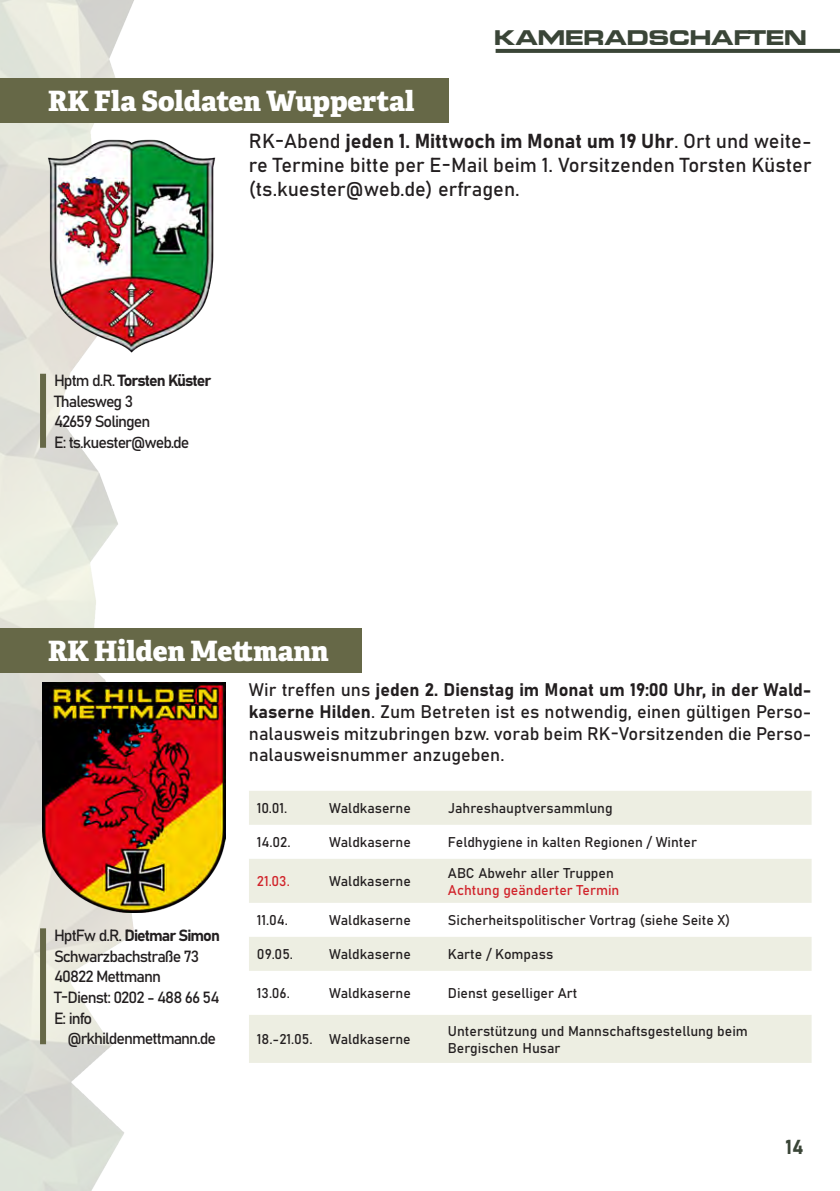
<style>
.page{position:relative;width:840px;height:1191px;background:#fff}
.page>*{position:absolute;margin:0;border:0;box-sizing:border-box;transform-origin:0 0}
.t1{font:800 28px "Adelle";color:#fff}
.t2{font:22px "Modern Warfare";letter-spacing:-.06em;color:#3a4537}
.t3{font:20px/24px "Bahnschrift";color:#231f20;text-align:justify}
.t4{font:700 20px "Bahnschrift Static";color:#3a4537}
.t5{font:18px/21.6px "Bahnschrift";color:#231f20;text-align:justify}
.t6{font:16px "Bahnschrift";letter-spacing:-.06em;color:#231f20}
.t7{font:700 16px "Bahnschrift Static";letter-spacing:-.06em;color:#231f20}
.t8{font:14px "Bahnschrift";color:#231f20}
.t9{font:14px/16.8px "Bahnschrift";color:#d1232a}
.s1{font-family:"Bahnschrift Static";font-weight:700}
.s2{font-family:"Bahnschrift";font-weight:400}
.s3{color:#231f20}
</style>
<div class="page">
<svg style="left:495px;top:49px;width:344px;height:4px"></svg>
<img style="left:0;top:0;width:135px;height:1191px">
<img style="left:40px;top:132px;width:176px;height:226px">
<div style="left:40px;top:374px;width:6px;height:74px;background:#666847"></div>
<div style="left:0;top:78px;width:448px;height:44px;background:#666847"></div>
<img style="left:43px;top:682px;width:182px;height:230px">
<div style="left:40px;top:928px;width:6px;height:116px;background:#666847"></div>
<div style="left:0;top:628px;width:361px;height:44px;background:#666847"></div>
<svg style="left:249px;top:791px;width:562px;height:272px;fill:#edeee2"></svg>
<p class="t1" style="left:48px;top:82px;width:367px">RK Fla Soldaten Wuppertal</p>
<h2 class="t2" style="left:493px;top:25px;width:315px">KAMERADSCHAFTEN</h2>
<p class="t3" style="left:249px;top:127px;width:564px">RK-Abend <span class="s1">jeden 1. Mittwoch im Monat um 19 Uhr</span>. Ort und weite&shy;re Termine bitte per E-Mail beim 1. Vorsitzenden Torsten Küster (ts.kuester@web.de) erfragen.</p>
<p class="t7" style="left:54px;top:370px;width:158px"><span class="s2">Hptm d.R.</span> Torsten Küster</p>
<p class="t6" style="left:54px;top:389px;width:81px">Thalesweg 3</p>
<p class="t6" style="left:54px;top:409px;width:98px">42659 Solingen</p>
<p class="t6" style="left:54px;top:430px;width:137px">E: ts.kuester@web.de</p>
<p class="t1" style="left:48px;top:632px;width:282px">RK Hilden Mettmann</p>
<p class="t5" style="left:249px;top:678px;width:563px">Wir treffen uns <span class="s1">jeden 2. Dienstag im Monat um 19:00 Uhr, in der Wald&shy;kaserne Hilden</span>. Zum Betreten ist es notwendig, einen gültigen Perso&shy;nalausweis mitzubringen bzw. vorab beim RK-Vorsitzenden die Perso&shy;nalausweisnummer anzugeben.</p>
<p class="t8" style="left:257px;top:798px;width:32px">10.01.</p>
<p class="t8" style="left:329px;top:798px;width:83px">Waldkaserne</p>
<p class="t8" style="left:448px;top:798px;width:166px">Jahreshauptversammlung</p>
<p class="t8" style="left:257px;top:832px;width:35px">14.02.</p>
<p class="t8" style="left:329px;top:832px;width:83px">Waldkaserne</p>
<p class="t8" style="left:447px;top:832px;width:250px">Feldhygiene in kalten Regionen / Winter</p>
<p class="t9" style="left:257px;top:872px;width:34px">21.03.</p>
<p class="t8" style="left:329px;top:871px;width:83px">Waldkaserne</p>
<p class="t9" style="left:447px;top:863px;width:173px"><span class="s3">ABC Abwehr aller Truppen<br></span>Achtung geänderter Termin</p>
<p class="t8" style="left:257px;top:910px;width:32px">11.04.</p>
<p class="t8" style="left:329px;top:910px;width:83px">Waldkaserne</p>
<p class="t8" style="left:447px;top:910px;width:284px">Sicherheitspolitischer Vortrag (siehe Seite X)</p>
<p class="t8" style="left:257px;top:944px;width:38px">09.05.</p>
<p class="t8" style="left:329px;top:944px;width:83px">Waldkaserne</p>
<p class="t8" style="left:447px;top:944px;width:107px">Karte / Kompass</p>
<p class="t8" style="left:257px;top:983px;width:34px">13.06.</p>
<p class="t8" style="left:329px;top:983px;width:83px">Waldkaserne</p>
<p class="t8" style="left:447px;top:983px;width:131px">Dienst geselliger Art</p>
<p class="t8" style="left:257px;top:1029px;width:57px">18.-21.05.</p>
<p class="t8" style="left:329px;top:1029px;width:83px">Waldkaserne</p>
<p class="t7" style="left:54px;top:924px;width:167px"><span class="s2">HptFw d.R.</span> Dietmar Simon</p>
<p class="t6" style="left:54px;top:944px;width:147px">Schwarzbachstraße 73</p>
<p class="t6" style="left:54px;top:964px;width:108px">40822 Mettmann</p>
<p class="t6" style="left:54px;top:985px;width:167px">T-Dienst: 0202 - 488 66 54</p>
<p class="t6" style="left:54px;top:1005px;width:40px">E: info</p>
<p class="t6" style="left:67px;top:1026px;width:150px">@rkhildenmettmann.de</p>
<p class="t8" style="left:447px;top:1020px;width:301px">Unterstützung und Mannschaftsgestellung beim</p>
<p class="t8" style="left:447px;top:1037px;width:114px">Bergischen Husar</p>
<p class="t4" style="left:785px;top:1133px;width:20px">14</p>
</div>
